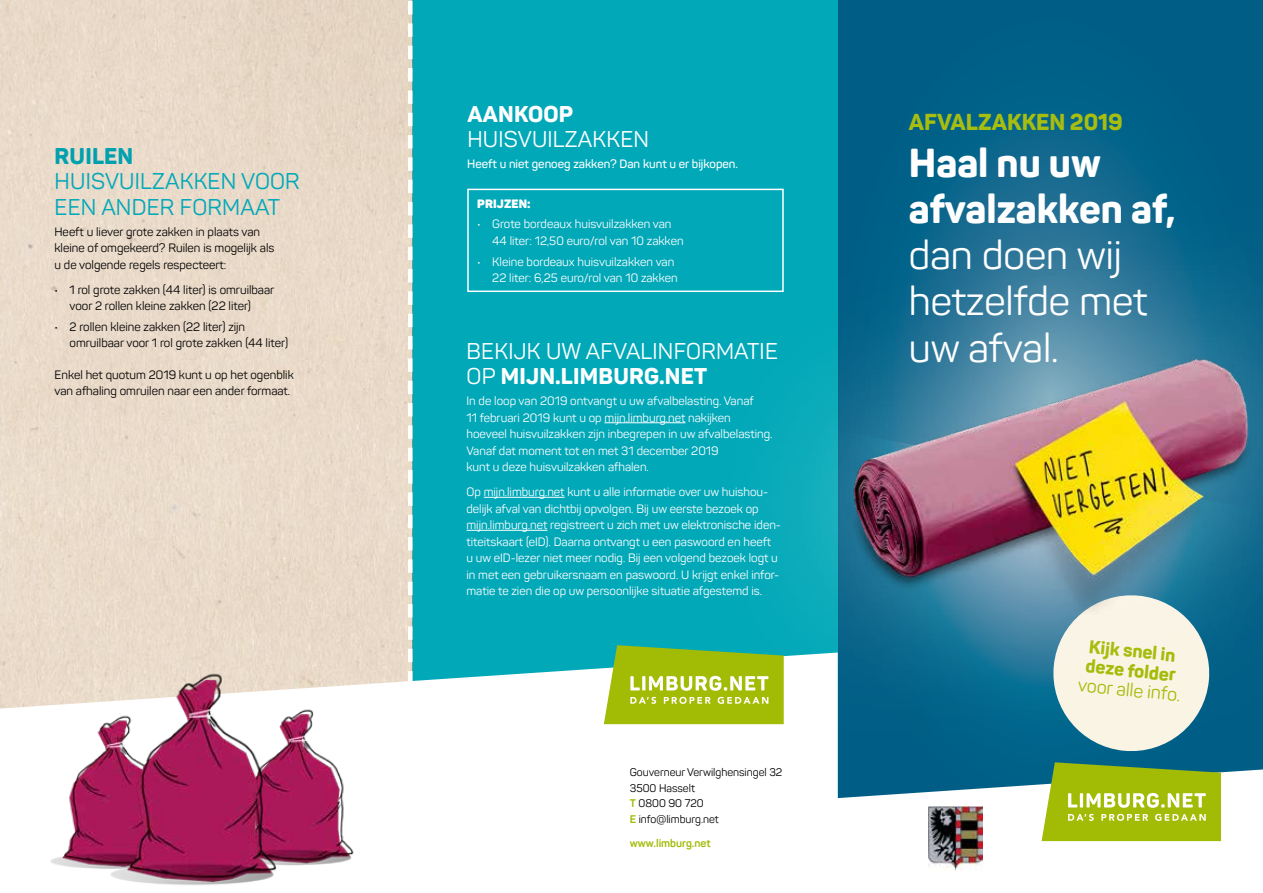
<style>
.page{position:relative;width:1263px;height:893px;background:#fff}
.page>*{position:absolute;margin:0;border:0;box-sizing:border-box;transform-origin:0 0}
.t1{font:39.9px/46.3px "Panton";color:#fff}
.t2{font:800 39.9px/46.3px "Panton";color:#fff}
.t3{font:800 22.8px "Panton";color:#a7be10}
.t4{font:22.5px/25.5px "Panton";letter-spacing:.01em;color:#fff}
.t5{font:22.5px/25.5px "Panton";letter-spacing:.01em;color:#00a8b8}
.t6{font:800 22.5px "Panton";letter-spacing:.01em;color:#fff}
.t7{font:800 22.5px "Panton";letter-spacing:.01em;color:#00a1af}
.t8{font:800 18.3px/19.6px "Panton";color:#a2bb04}
.t9{font:18.3px "Panton";color:#a2bb04}
.t10{font:12px/16.5px "Panton";color:#fff}
.t11{font:12px/16.5px "Panton";color:#000}
.t12{font:600 12px "Panton";color:#fff}
.t13{font:900 12px "Panton";letter-spacing:.01em;color:#fff}
.t14{font:10.95px/15.8px "Panton";color:#000}
.t15{font:700 10.95px "Panton";color:#a2bb04}
.s1{font-weight:800}
.s2{font-weight:700;color:#a2bb04}
</style>
<div class="page">
<div style="left:815px;top:0;width:448px;height:820px;background:#005e86"></div>
<svg style="left:948px;top:129px;width:204px;height:73px;fill:#0f678d"></svg>
<div style="left:412px;top:0;width:426px;height:893px;background:#00a8b8"></div>
<svg style="left:838px;top:769px;width:425px;height:102px"></svg>
<svg style="left:1041px;top:762px;width:180px;height:79px;background:#9fbb2d"></svg>
<svg style="left:1087px;top:737px;width:89px;height:14px"></svg>
<div style="left:695px;top:202px;width:568px;height:535px;background:#fff;opacity:.51"></div>
<img style="left:837px;top:356px;width:425px;height:259px">
<div style="left:0;top:0;width:408px;height:652px;background:#e9dac9"></div>
<svg style="left:0;top:652px;width:838px;height:241px;background:#f3f9f9"></svg>
<svg style="left:408px;top:0;width:4px;height:893px"></svg>
<svg style="left:604px;top:645px;width:180px;height:79px;background:#9fc130"></svg>
<img style="left:27px;top:683px;width:51px;height:210px">
<img style="left:303px;top:675px;width:83px;height:215px">
<img style="left:78px;top:627px;width:225px;height:266px">
<div style="left:467px;top:189px;width:317px;height:103px;border:2px solid #fff"></div>
<hr style="left:604px;top:422px;width:81px;height:1px;background:#fff">
<hr style="left:484px;top:497px;width:81px;height:1px;background:#fff">
<hr style="left:466px;top:530px;width:81px;height:1px;background:#fff">
<img style="left:928px;top:807px;width:54px;height:63px">
<h3 class="t7" style="left:55px;top:142px;width:80px">RUILEN</h3>
<h3 class="t5" style="left:55px;top:169px;width:247px">HUISVUILZAKKEN VOOR<br>EEN ANDER FORMAAT</h3>
<p class="t11" style="left:55px;top:223px;width:221px">Heeft u liever grote zakken in plaats van kleine of omgekeerd? Ruilen is mogelijk als u de volgende regels respecteert:</p>
<p class="t11" style="left:70px;top:281px;width:206px;text-indent:-15px">• 1 rol grote zakken (44 liter) is omruilbaar voor 2 rollen kleine zakken (22 liter)</p>
<p class="t11" style="left:70px;top:318px;width:220px;text-indent:-15px">• 2 rollen kleine zakken (22 liter) zijn omruilbaar voor 1 rol grote zakken (44 liter)</p>
<p class="t11" style="left:55px;top:366px;width:241px">Enkel het quotum 2019 kunt u op het ogenblik van afhaling omruilen naar een ander formaat.</p>
<h3 class="t6" style="left:467px;top:100px;width:107px">AANKOOP</h3>
<h3 class="t4" style="left:467px;top:127px;width:183px">HUISVUILZAKKEN</h3>
<p class="t12" style="left:467px;top:156px;width:272px">Heeft u niet genoeg zakken? Dan kunt u er bijkopen.</p>
<p class="t13" style="left:477px;top:196px;width:55px">PRIJZEN:</p>
<p class="t10" style="left:492px;top:216px;width:193px;text-indent:-15px">• Grote bordeaux huisvuilzakken van<br>44 liter: 12,50 euro/rol van 10 zakken</p>
<p class="t10" style="left:477px;top:253px;width:202px;text-align:right">• Kleine bordeaux huisvuilzakken van<br>22 liter: 6,25 euro/rol van 10 zakken</p>
<h3 class="t4" style="left:467px;top:338px;width:313px">BEKIJK UW AFVALINFORMATIE<br>OP <span class="s1">MIJN.LIMBURG.NET</span></h3>
<p class="t10" style="left:466px;top:393px;width:307px">In de loop van 2019 ontvangt u uw afvalbelasting. Vanaf<br>11 februari 2019 kunt u op mijn.limburg.net nakijken hoeveel huisvuilzakken zijn inbegrepen in uw afvalbelasting.<br>Vanaf dat moment tot en met 31 december 2019<br>kunt u deze huisvuilzakken afhalen.</p>
<p class="t10" style="left:466px;top:484px;width:316px">Op mijn.limburg.net kunt u alle informatie over uw huishou&shy;delijk afval van dichtbij opvolgen. Bij uw eerste bezoek op mijn.limburg.net registreert u zich met uw elektronische iden&shy;titeitskaart (eID). Daarna ontvangt u een paswoord en heeft<br>u uw eID-lezer niet meer nodig. Bij een volgend bezoek logt u in met een gebruikersnaam en paswoord. U krijgt enkel infor&shy;matie te zien die op uw persoonlijke situatie afgestemd is.</p>
<p class="t14" style="left:630px;top:764px;width:154px">Gouverneur Verwilghensingel 32<br>3500 Hasselt<br><span class="s2">T</span> 0800 90 720<br><span class="s2">E</span> info@limburg.net</p>
<p class="t15" style="left:630px;top:837px;width:82px">www.limburg.net</p>
<h2 class="t3" style="left:909px;top:107px;width:216px">AFVALZAKKEN 2019</h2>
<h1 class="t2" style="left:909px;top:139px;width:268px">Haal nu uw afvalzakken af,</h1>
<h1 class="t1" style="left:909px;top:232px;width:240px">dan doen wij hetzelfde met uw afval.</h1>
<h3 class="t8" style="left:1088px;top:637px;width:92px;rotate:5deg">Kijk snel in deze folder</h3>
<h3 class="t9" style="left:1079px;top:674px;width:104px;rotate:5deg">voor alle info.</h3>
</div>
